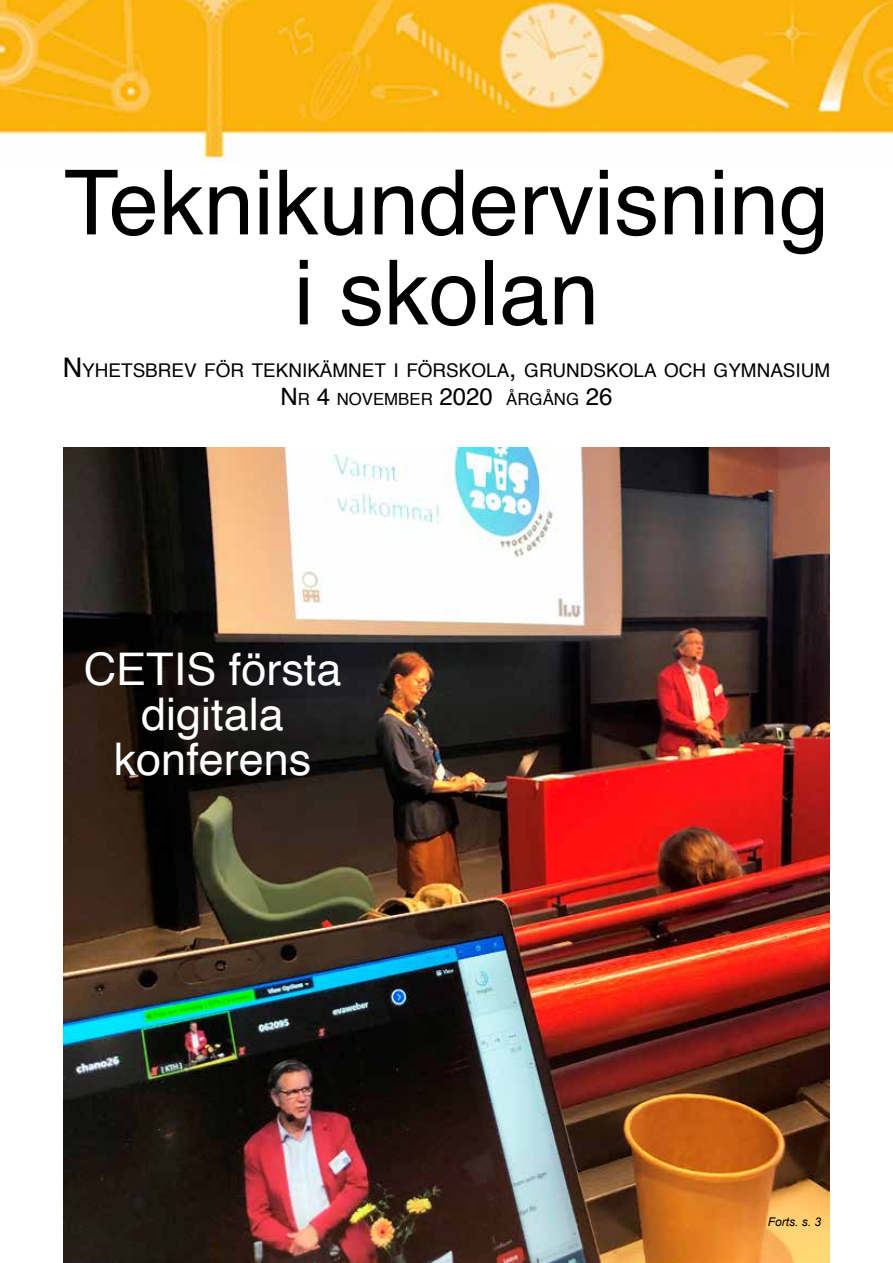
<style>
.page{position:relative;width:893px;height:1263px;background:#fff}
.page>*{position:absolute;margin:0;border:0;box-sizing:border-box;transform-origin:0 0}
.t1{font:90px/90px "Helvetica";color:#000;text-align:center}
.t2{font:45px/45px "Helvetica";color:#fff;text-align:center}
.t3{font:18.9px "Helvetica";color:#000}
.t4{font:16.8px "Helvetica";color:#000}
.t5{font:italic 12px "Arial";color:#000}
.s1{font-size:27px}
.s2{font-size:24px}
</style>
<div class="page">
<img style="left:64px;top:448px;width:765px;height:815px">
<img style="left:0;top:0;width:893px;height:163px">
<h1 class="t1" style="left:64px;top:161px;width:767px">Teknikundervisning i skolan</h1>
<p class="t3" style="left:63px;top:355px;width:769px"><span class="s1">N</span>YHETSBREV FÖR TEKNIKÄMNET I FÖRSKOLA<span class="s1">,</span> GRUNDSKOLA OCH GYMNASIUM</p>
<p class="t4" style="left:281px;top:386px;width:333px"><span class="s2">N</span>R <span class="s2">4</span> NOVEMBER <span class="s2">2020</span> ÅRGÅNG <span class="s2">26</span></p>
<h2 class="t2" style="left:84px;top:648px;width:259px">CETIS första digitala konferens</h2>
<p class="t5" style="left:768px;top:1214px;width:55px">Forts. s. 3</p>
</div>
